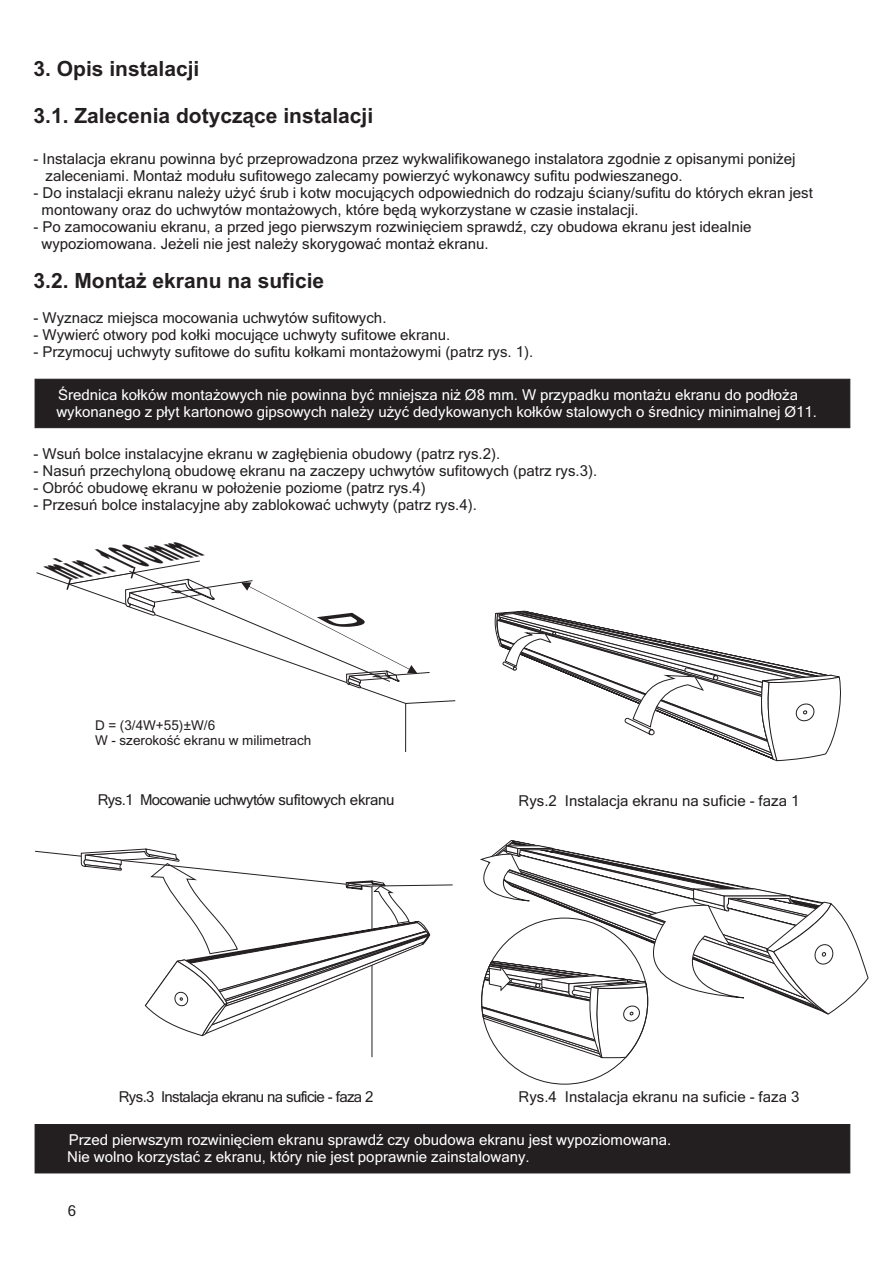
<style>
.page{position:relative;width:893px;height:1263px;background:#fff}
.page>*{position:absolute;margin:0;border:0;box-sizing:border-box;transform-origin:0 0}
.t1{font:italic 900 34.5px "Arial";color:#231f20;scale:.47 1}
.t2{font:700 21px "Arial";color:#231f20}
.t3{font:15px/17px "Microsoft Sans Serif";color:#231f20}
.t4{font:15px/17px "Microsoft Sans Serif";color:#fff}
.t5{font:15px "Microsoft Sans Serif";letter-spacing:-.045em;color:#231f20}
.t6{font:13.5px/15.3px "Microsoft Sans Serif";color:#231f20}
</style>
<div class="page">
<div style="left:35px;top:379px;width:815px;height:49px;background:#231f20"></div>
<div style="left:35px;top:1124px;width:815px;height:49px;background:#231f20"></div>
<svg style="left:405px;top:700px;width:51px;height:52px"></svg>
<svg style="left:66px;top:560px;width:364px;height:129px"></svg>
<svg style="left:494px;top:611px;width:347px;height:151px"></svg>
<hr style="left:372px;top:886px;width:1px;height:171px;background:#231f20">
<svg style="left:35px;top:848px;width:418px;height:188px"></svg>
<svg style="left:480px;top:840px;width:388px;height:221px"></svg>
<h2 class="t2" style="left:34px;top:60px;width:167px">3. Opis instalacji</h2>
<h2 class="t2" style="left:34px;top:107px;width:341px">3.1. Zalecenia dotyczące instalacji</h2>
<p class="t3" style="left:46px;top:152px;width:751px;text-indent:-12px">- Instalacja ekranu powinna być przeprowadzona przez wykwalifikowanego instalatora zgodnie z opisanymi poniżej zaleceniami. Montaż modułu sufitowego zalecamy powierzyć wykonawcy sufitu podwieszanego.</p>
<p class="t3" style="left:42px;top:186px;width:773px;text-indent:-8px">- Do instalacji ekranu należy użyć śrub i kotw mocujących odpowiednich do rodzaju ściany/sufitu do których ekran jest montowany oraz do uchwytów montażowych, które będą wykorzystane w czasie instalacji.</p>
<p class="t3" style="left:42px;top:220px;width:711px;text-indent:-8px">- Po zamocowaniu ekranu, a przed jego pierwszym rozwinięciem sprawdź, czy obudowa ekranu jest idealnie wypoziomowana. Jeżeli nie jest należy skorygować montaż ekranu.</p>
<h2 class="t2" style="left:34px;top:273px;width:292px">3.2. Montaż ekranu na suficie</h2>
<p class="t3" style="left:34px;top:311px;width:354px">- Wyznacz miejsca mocowania uchwytów sufitowych.</p>
<p class="t3" style="left:34px;top:328px;width:418px">- Wywierć otwory pod kołki mocujące uchwyty sufitowe ekranu.</p>
<p class="t3" style="left:34px;top:345px;width:501px">- Przymocuj uchwyty sufitowe do sufitu kołkami montażowymi (patrz rys. 1).</p>
<p class="t4" style="left:56px;top:387px;width:762px">Średnica kołków montażowych nie powinna być mniejsza niż Ø8 mm. W przypadku montażu ekranu do podłoża wykonanego z płyt kartonowo gipsowych należy użyć dedykowanych kołków stalowych o średnicy minimalnej Ø11.</p>
<p class="t3" style="left:34px;top:447px;width:468px">- Wsuń bolce instalacyjne ekranu w zagłębienia obudowy (patrz rys.2).</p>
<p class="t3" style="left:34px;top:464px;width:565px">- Nasuń przechyloną obudowę ekranu na zaczepy uchwytów sufitowych (patrz rys.3).</p>
<p class="t3" style="left:34px;top:481px;width:394px">- Obróć obudowę ekranu w położenie poziome (patrz rys.4)</p>
<p class="t3" style="left:34px;top:498px;width:445px">- Przesuń bolce instalacyjne aby zablokować uchwyty (patrz rys.4).</p>
<h1 class="t1" style="left:65px;top:556px;width:296px;rotate:-11deg">min. 10 mm</h1>
<p class="t6" style="left:95px;top:719px;width:218px">D = (3/4W+55)±W/6<br>W - szerokość ekranu w milimetrach</p>
<p class="t5" style="left:98px;top:794px;width:298px">Rys.1 Mocowanie uchwytów sufitowych ekranu</p>
<p class="t5" style="left:119px;top:1091px;width:256px">Rys.3 Instalacja ekranu na suficie - faza 2</p>
<p class="t3" style="left:519px;top:793px;width:282px">Rys.2 Instalacja ekranu na suficie - faza 1</p>
<p class="t3" style="left:519px;top:1090px;width:282px">Rys.4 Instalacja ekranu na suficie - faza 3</p>
<p class="t4" style="left:67px;top:1133px;width:606px">Przed pierwszym rozwinięciem ekranu sprawdź czy obudowa ekranu jest wypoziomowana.<br>Nie wolno korzystać z ekranu, który nie jest poprawnie zainstalowany.</p>
<p class="t3" style="left:68px;top:1203px;width:10px">6</p>
</div>
